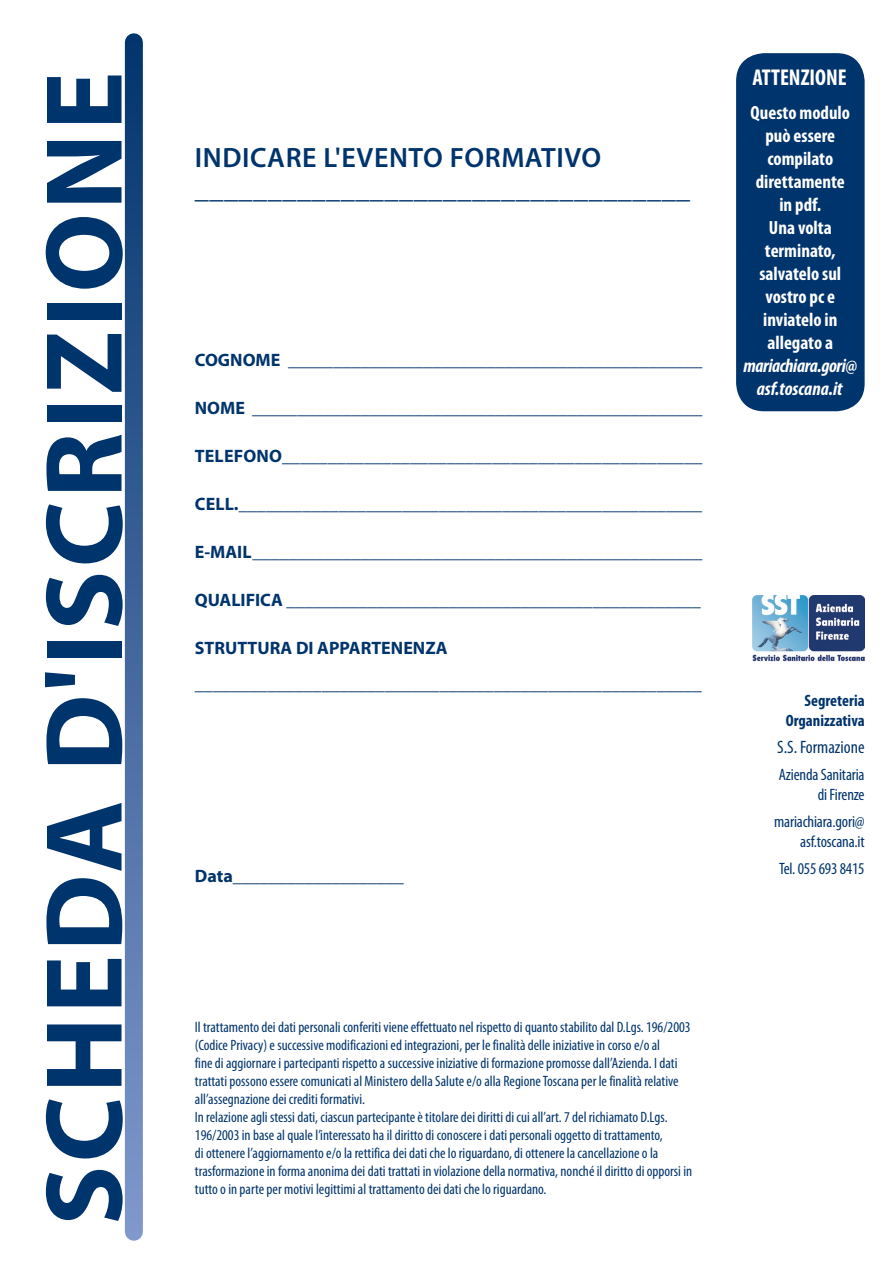
<style>
.page{position:relative;width:893px;height:1263px;background:#fff}
.page>*{position:absolute;margin:0;border:0;box-sizing:border-box;transform-origin:0 0}
.t1{font:700 110.55px "Myriad Pro";letter-spacing:.03em;color:#00346c}
.t2{font:600 28.05px "Myriad Pro";letter-spacing:.02em;color:#00346c}
.t3{font:700 condensed 22.95px "Myriad Pro";color:#fff}
.t4{font:700 condensed 19.2px/23px "Myriad Pro";color:#fff;text-align:center}
.t5{font:italic 700 condensed 19.2px/23px "Myriad Pro";letter-spacing:-.02em;color:#fff;text-align:center}
.t6{font:700 18px "Myriad Pro";color:#00346c}
.t7{font:condensed 18px "Myriad Pro";color:#00346c}
.t8{font:condensed 16.5px "Myriad Pro";letter-spacing:-.01em;color:#00346c}
.t9{font:700 condensed 16.5px/19.8px "Myriad Pro";color:#00346c;text-align:right}
.t10{font:condensed 15px/18px "Myriad Pro";color:#00346c}
</style>
<div class="page">
<img style="left:753px;top:596px;width:112px;height:65px">
<div style="left:125px;top:42px;width:18px;height:1190px;background:linear-gradient(to bottom,#02356d,#8097cb)"></div>
<div style="left:736px;top:53px;width:129px;height:358px;background:#00346c;border-radius:28px"></div>
<p class="t1" style="left:12px;top:1225px;width:1155px;rotate:-90deg">SCHEDA D'ISCRIZIONE</p>
<p class="t3" style="left:752px;top:63px;width:96px">ATTENZIONE</p>
<p class="t4" style="left:751px;top:101px;width:101px">Questo modulo può essere compilato direttamente</p>
<p class="t4" style="left:779px;top:193px;width:43px">in pdf.</p>
<p class="t4" style="left:759px;top:216px;width:83px">Una volta terminato, salvatelo sul vostro pc e inviatelo in</p>
<p class="t4" style="left:767px;top:330px;width:67px">allegato a</p>
<p class="t5" style="left:743px;top:353px;width:115px">mariachiara.gori@ asf.toscana.it</p>
<p class="t2" style="left:195px;top:140px;width:408px">INDICARE L'EVENTO FORMATIVO</p>
<p class="t2" style="left:195px;top:171px;width:497px">__________________________________</p>
<p class="t6" style="left:195px;top:348px;width:509px">COGNOME ______________________________________________</p>
<p class="t6" style="left:195px;top:396px;width:509px">NOME __________________________________________________</p>
<p class="t6" style="left:195px;top:444px;width:509px">TELEFONO______________________________________________</p>
<p class="t6" style="left:195px;top:492px;width:509px">CELL.___________________________________________________</p>
<p class="t6" style="left:195px;top:540px;width:509px">E-MAIL __________________________________________________</p>
<p class="t6" style="left:195px;top:588px;width:507px">QUALIFICA ______________________________________________</p>
<p class="t6" style="left:195px;top:636px;width:254px">STRUTTURA DI APPARTENENZA</p>
<p class="t6" style="left:195px;top:672px;width:508px">________________________________________________________</p>
<p class="t9" style="left:786px;top:690px;width:80px">Segreteria<br>Organizzativa</p>
<p class="t7" style="left:777px;top:736px;width:89px">S.S. Formazione</p>
<p class="t8" style="left:779px;top:764px;width:87px">Azienda Sanitaria</p>
<p class="t8" style="left:818px;top:784px;width:48px">di Firenze</p>
<p class="t8" style="left:774px;top:811px;width:92px">mariachiara.gori@</p>
<p class="t8" style="left:800px;top:831px;width:66px">asf.toscana.it</p>
<p class="t8" style="left:779px;top:858px;width:87px">Tel. 055 693 8415</p>
<p class="t6" style="left:195px;top:864px;width:210px">Data___________________</p>
<p class="t10" style="left:195px;top:1018px;width:497px">Il trattamento dei dati personali conferiti viene effettuato nel rispetto di quanto stabilito dal D.Lgs. 196/2003 (Codice Privacy) e successive modificazioni ed integrazioni, per le finalità delle iniziative in corso e/o al<br>fine di aggiornare i partecipanti rispetto a successive iniziative di formazione promosse dall’Azienda. I dati trattati possono essere comunicati al Ministero della Salute e/o alla Regione Toscana per le finalità relative all’assegnazione dei crediti formativi.</p>
<p class="t10" style="left:195px;top:1108px;width:499px">In relazione agli stessi dati, ciascun partecipante è titolare dei diritti di cui all’art. 7 del richiamato D.Lgs.<br>196/2003 in base al quale l’interessato ha il diritto di conoscere i dati personali oggetto di trattamento,<br>di ottenere l’aggiornamento e/o la rettifica dei dati che lo riguardano, di ottenere la cancellazione o la trasformazione in forma anonima dei dati trattati in violazione della normativa, nonché il diritto di opporsi in tutto o in parte per motivi legittimi al trattamento dei dati che lo riguardano.</p>
</div>
